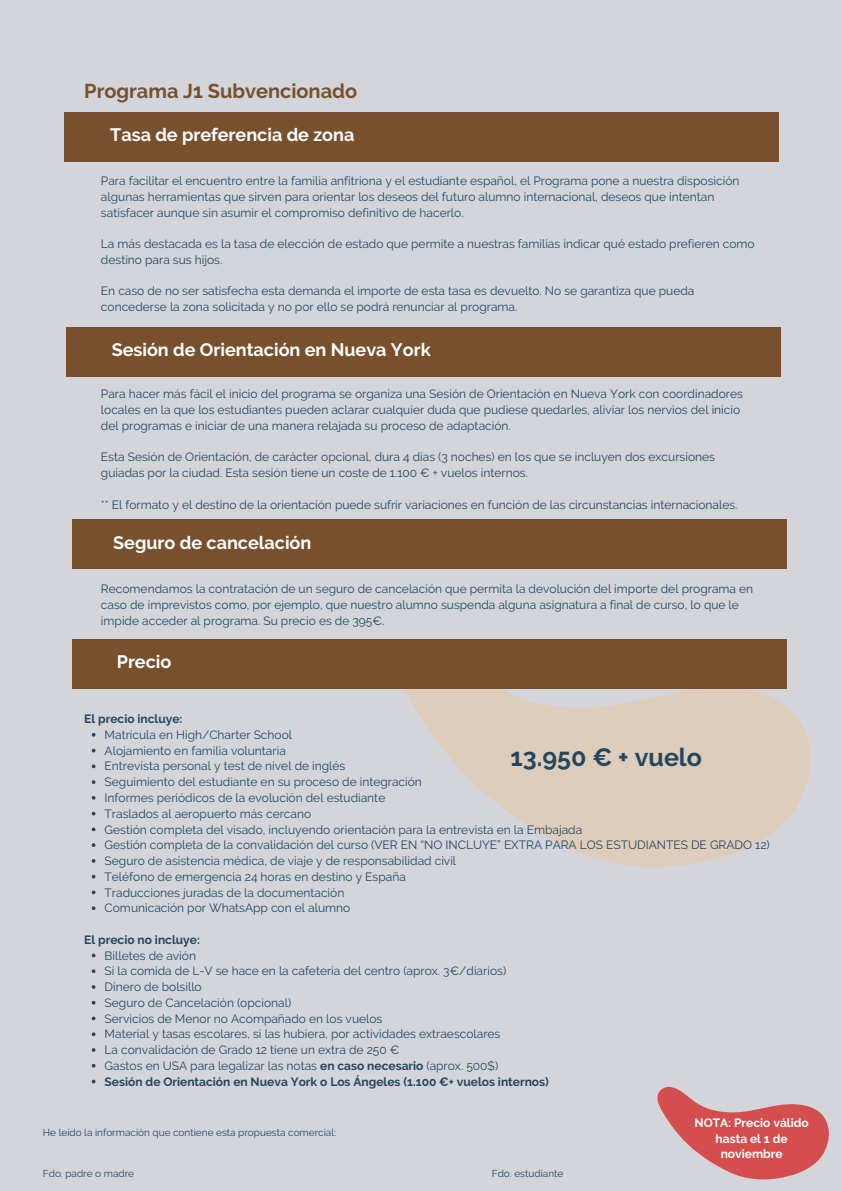
<style>
.page{position:relative;width:842px;height:1191px;background:#fff}
.page>*{position:absolute;margin:0;border:0;box-sizing:border-box;transform-origin:0 0}
.t1{font:700 25px "Raleway";color:#23475f}
.t2{font:700 20px "Raleway";color:#78502e}
.t3{font:700 18px "Raleway";color:#fff}
.t4{font:12px/15.8px "Raleway";color:#23475f}
.t5{font:700 12px "Raleway";color:#23475f}
.t6{font:700 12px/15.8px "Raleway";color:#fff;text-align:center}
.t7{font:10px "Raleway";color:#23475f}
.s1{font-weight:700}
</style>
<div class="page">
<div style="left:0;top:0;width:842px;height:1190px;background:#d3d5db"></div>
<div style="left:64px;top:112px;width:714px;height:49px;background:#78502e"></div>
<svg style="left:402px;top:688px;width:408px;height:179px;fill:#dfcdbb"></svg>
<div style="left:66px;top:327px;width:715px;height:49px;background:#78502e"></div>
<div style="left:72px;top:519px;width:715px;height:50px;background:#78502e"></div>
<div style="left:72px;top:638px;width:715px;height:50px;background:#78502e"></div>
<svg style="left:92px;top:764px;width:3px;height:4px"></svg>
<svg style="left:92px;top:827px;width:3px;height:4px"></svg>
<svg style="left:92px;top:890px;width:3px;height:4px"></svg>
<svg style="left:92px;top:953px;width:3px;height:4px"></svg>
<svg style="left:92px;top:1016px;width:3px;height:4px"></svg>
<svg style="left:92px;top:1079px;width:3px;height:4px"></svg>
<svg style="left:657px;top:1087px;width:172px;height:92px"></svg>
<h5 class="t2" style="left:84px;top:79px;width:274px">Programa J1 Subvencionado</h5>
<h5 class="t3" style="left:110px;top:124px;width:246px">Tasa de preferencia de zona</h5>
<h2 class="t4" style="left:101px;top:173px;width:640px">Para facilitar el encuentro entre la familia anfitriona y el estudiante español, el Programa pone a nuestra disposición algunas herramientas que sirven para orientar los deseos del futuro alumno internacional, deseos que intentan satisfacer aunque sin asumir el compromiso definitivo de hacerlo.</h2>
<h3 class="t4" style="left:101px;top:236px;width:655px">La más destacada es la tasa de elección de estado que permite a nuestras familias indicar qué estado prefieren como destino para sus hijos.</h3>
<h5 class="t4" style="left:101px;top:283px;width:595px">En caso de no ser satisfecha esta demanda el importe de esta tasa es devuelto. No se garantiza que pueda concederse la zona solicitada y no por ello se podrá renunciar al programa.</h5>
<h3 class="t3" style="left:112px;top:339px;width:321px">Sesión de Orientación en Nueva York</h3>
<p class="t4" style="left:101px;top:386px;width:643px">Para hacer más fácil el inicio del programa se organiza una Sesión de Orientación en Nueva York con coordinadores locales en la que los estudiantes pueden aclarar cualquier duda que pudiese quedarles, aliviar los nervios del inicio del programas e iniciar de una manera relajada su proceso de adaptación.</p>
<p class="t4" style="left:101px;top:449px;width:616px">Esta Sesión de Orientación, de carácter opcional, dura 4 días (3 noches) en los que se incluyen dos excursiones guiadas por la ciudad. Esta sesión tiene un coste de 1.100 € + vuelos internos.</p>
<p class="t4" style="left:101px;top:496px;width:638px">** El formato y el destino de la orientación puede sufrir variaciones en función de las circunstancias internacionales.</p>
<h3 class="t3" style="left:113px;top:531px;width:200px">Seguro de cancelación</h3>
<h5 class="t4" style="left:101px;top:581px;width:654px">Recomendamos la contratación de un seguro de cancelación que permita la devolución del importe del programa en caso de imprevistos como, por ejemplo, que nuestro alumno suspenda alguna asignatura a final de curso, lo que le impide acceder al programa. Su precio es de 395€.</h5>
<h3 class="t3" style="left:117px;top:651px;width:56px">Precio</h3>
<p class="t5" style="left:84px;top:711px;width:100px">El precio incluye:</p>
<h4 class="t4" style="left:105px;top:726px;width:189px">Matrícula en High/Charter School</h4>
<p class="t4" style="left:105px;top:742px;width:183px">Alojamiento en familia voluntaria</p>
<p class="t4" style="left:105px;top:758px;width:242px">Entrevista personal y test de nivel de inglés</p>
<p class="t4" style="left:105px;top:774px;width:319px">Seguimiento del estudiante en su proceso de integración</p>
<p class="t4" style="left:105px;top:789px;width:282px">Informes periódicos de la evolución del estudiante</p>
<p class="t4" style="left:105px;top:805px;width:208px">Traslados al aeropuerto más cercano</p>
<p class="t4" style="left:105px;top:821px;width:479px">Gestión completa del visado, incluyendo orientación para la entrevista en la Embajada</p>
<p class="t4" style="left:105px;top:837px;width:667px">Gestión completa de la convalidación del curso (VER EN “NO INCLUYE” EXTRA PARA LOS ESTUDIANTES DE GRADO 12)</p>
<p class="t4" style="left:105px;top:852px;width:353px">Seguro de asistencia médica, de viaje y de responsabilidad civil</p>
<p class="t4" style="left:105px;top:868px;width:303px">Teléfono de emergencia 24 horas en destino y España</p>
<p class="t4" style="left:105px;top:884px;width:241px">Traducciones juradas de la documentación</p>
<p class="t4" style="left:105px;top:900px;width:247px">Comunicación por WhatsApp con el alumno</p>
<h5 class="t5" style="left:84px;top:932px;width:117px">El precio no incluye:</h5>
<h4 class="t4" style="left:105px;top:947px;width:93px">Billetes de avión</h4>
<p class="t4" style="left:105px;top:963px;width:403px">Si la comida de L-V se hace en la cafetería del centro (aprox. 3€/diarios)</p>
<p class="t4" style="left:105px;top:978px;width:99px">Dinero de bolsillo</p>
<p class="t4" style="left:105px;top:994px;width:188px">Seguro de Cancelación (opcional)</p>
<p class="t4" style="left:105px;top:1010px;width:279px">Servicios de Menor no Acompañado en los vuelos</p>
<p class="t4" style="left:105px;top:1026px;width:397px">Material y tasas escolares, si las hubiera, por actividades extraescolares</p>
<p class="t4" style="left:105px;top:1041px;width:296px">La convalidación de Grado 12 tiene un extra de 250 €</p>
<p class="t4" style="left:105px;top:1057px;width:395px">Gastos en USA para legalizar las notas <span class="s1">en caso necesario</span> (aprox. 500$)</p>
<p class="t5" style="left:105px;top:1074px;width:446px">Sesión de Orientación en Nueva York o Los Ángeles (1.100 €+ vuelos internos)</p>
<p class="t1" style="left:510px;top:742px;width:193px">13.950 € + vuelo</p>
<p class="t7" style="left:43px;top:1126px;width:295px">He leído la información que contiene esta propuesta comercial:</p>
<h4 class="t7" style="left:43px;top:1166px;width:93px">Fdo. padre o madre</h4>
<h4 class="t7" style="left:492px;top:1166px;width:73px">Fdo. estudiante</h4>
<h1 class="t6" style="left:695px;top:1114px;width:116px">NOTA: Precio válido hasta el 1 de noviembre</h1>
</div>
